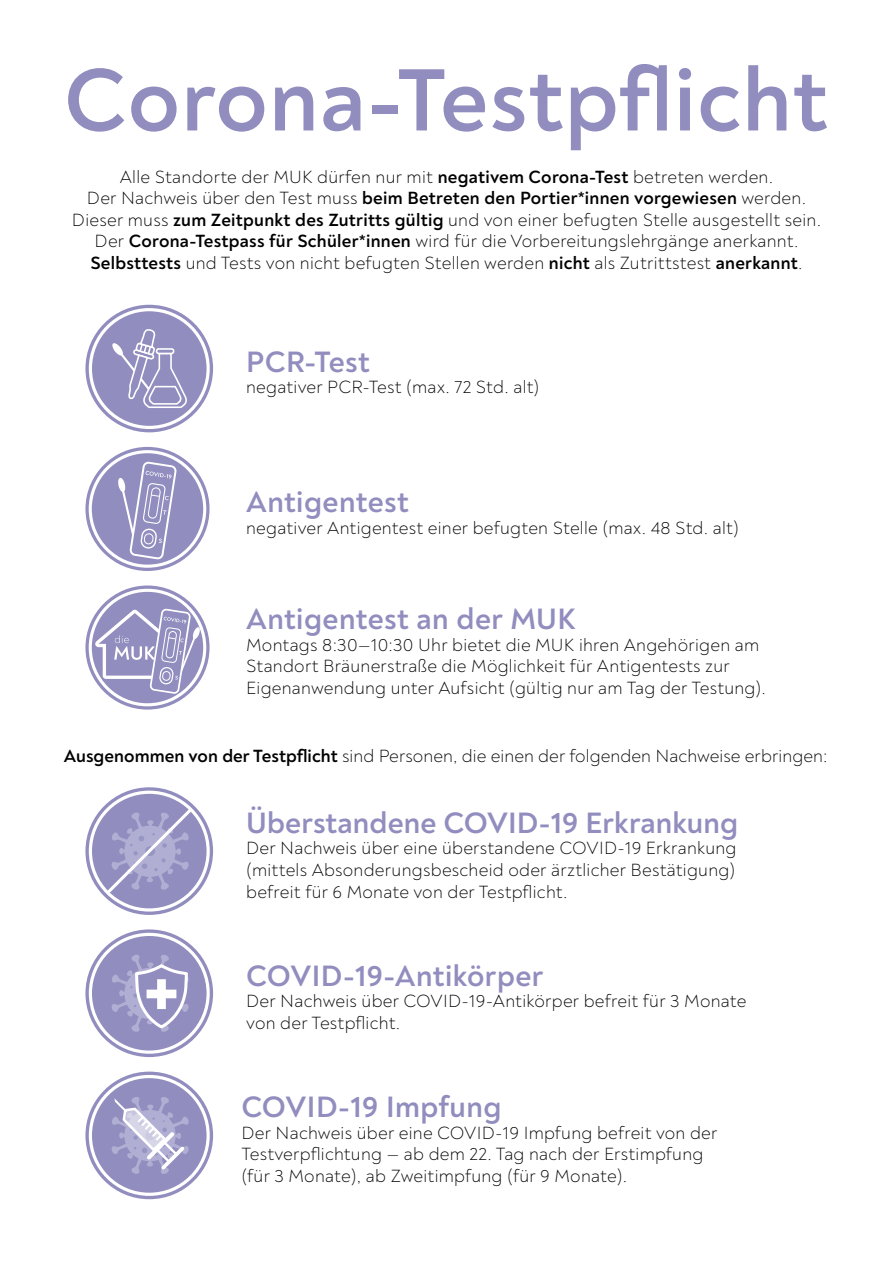
<style>
.page{position:relative;width:893px;height:1263px;background:#fff}
.page>*{position:absolute;margin:0;border:0;box-sizing:border-box;transform-origin:0 0}
.t1{font:700 90px "Noah Text";letter-spacing:.015em;color:#918dbe}
.t2{font:700 30px "Noah Text";letter-spacing:.01em;color:#918dbe}
.t3{font:300 18px/21.6px "Noah Text";letter-spacing:.015em;color:#000}
.s1{font-weight:700}
</style>
<div class="page">
<svg style="left:85px;top:929px;width:128px;height:128px;background:#a09dc7"></svg>
<div style="left:89px;top:933px;width:121px;height:121px;border:3px solid #fff;border-radius:50%"></div>
<svg style="left:111px;top:954px;width:79px;height:78px;background:#a19dc7"></svg>
<div style="left:157px;top:979px;width:9px;height:30px;background:#fff"></div>
<div style="left:147px;top:989px;width:29px;height:9px;background:#fff"></div>
<svg style="left:85px;top:787px;width:128px;height:128px;background:#a5a2ca"></svg>
<div style="left:89px;top:791px;width:121px;height:120px;border:3px solid #fff;border-radius:50%"></div>
<svg style="left:103px;top:805px;width:92px;height:92px;background:#a19dc8"></svg>
<svg style="left:85px;top:1071px;width:128px;height:128px;background:#a09dc7"></svg>
<div style="left:89px;top:1075px;width:121px;height:121px;border:3px solid #fff;border-radius:50%"></div>
<svg style="left:111px;top:1096px;width:78px;height:78px;background:#aca9ce"></svg>
<svg style="left:85px;top:447px;width:124px;height:124px;background:#9f9cc6"></svg>
<div style="left:89px;top:450px;width:117px;height:118px;border:3px solid #fff;border-radius:50%"></div>
<svg style="left:118px;top:462px;width:58px;height:98px;background:#a4a1c9"></svg>
<svg style="left:85px;top:585px;width:124px;height:124px;background:#a5a1c9"></svg>
<div style="left:89px;top:589px;width:117px;height:117px;border:3px solid #fff;border-radius:50%"></div>
<svg style="left:95px;top:609px;width:105px;height:86px"></svg>
<svg style="left:85px;top:305px;width:128px;height:127px;background:#9f9cc6"></svg>
<div style="left:89px;top:308px;width:121px;height:121px;border:3px solid #fff;border-radius:50%"></div>
<svg style="left:112px;top:329px;width:77px;height:80px;background:#a19ec7"></svg>
<h1 class="t1" style="left:64px;top:43px;width:766px">Corona-Testpflicht</h1>
<p class="t3" style="left:72px;top:166px;width:751px;text-align:center">Alle Standorte der MUK dürfen nur mit <span class="s1">negativem Corona-Test</span> betreten werden.<br>Der Nachweis über den Test muss <span class="s1">beim Betreten den Portier*innen vorgewiesen</span> werden.<br>Dieser muss <span class="s1">zum Zeitpunkt des Zutritts gültig</span> und von einer befugten Stelle ausgestellt sein.<br>Der <span class="s1">Corona-Testpass für Schüler*innen</span> wird für die Vorbereitungslehrgänge anerkannt.<br><span class="s1">Selbsttests</span> und Tests von nicht befugten Stellen werden <span class="s1">nicht</span> als Zutrittstest <span class="s1">anerkannt</span>.</p>
<h2 class="t2" style="left:246px;top:343px;width:125px">PCR-Test</h2>
<p class="t3" style="left:246px;top:377px;width:295px">negativer PCR-Test (max. 72 Std. alt)</p>
<h2 class="t2" style="left:246px;top:483px;width:164px">Antigentest</h2>
<p class="t3" style="left:246px;top:517px;width:494px">negativer Antigentest einer befugten Stelle (max. 48 Std. alt)</p>
<h2 class="t2" style="left:246px;top:600px;width:331px">Antigentest an der MUK</h2>
<p class="t3" style="left:246px;top:634px;width:521px">Montags 8:30—10:30 Uhr bietet die MUK ihren Angehörigen am<br>Standort Bräunerstraße die Möglichkeit für Antigentests zur<br>Eigenanwendung unter Aufsicht (gültig nur am Tag der Testung).</p>
<p class="t3" style="left:64px;top:745px;width:765px"><span class="s1">Ausgenommen von der Testpflicht</span> sind Personen, die einen der folgenden Nachweise erbringen:</p>
<h2 class="t2" style="left:246px;top:804px;width:493px">Überstandene COVID-19 Erkrankung</h2>
<p class="t3" style="left:246px;top:838px;width:492px;text-align:justify">Der Nachweis über eine überstandene COVID-19 Erkrankung (mittels Absonderungsbescheid oder ärztlicher Bestätigung) befreit für 6 Monate von der Testpflicht.</p>
<h2 class="t2" style="left:246px;top:956px;width:299px">COVID-19-Antikörper</h2>
<p class="t3" style="left:246px;top:990px;width:502px">Der Nachweis über COVID-19-Antikörper befreit für 3 Monate von der Testpflicht.</p>
<h2 class="t2" style="left:241px;top:1088px;width:262px">COVID-19 Impfung</h2>
<p class="t3" style="left:241px;top:1122px;width:478px">Der Nachweis über eine COVID-19 Impfung befreit von der<br>Testverpflichtung — ab dem 22. Tag nach der Erstimpfung (für 3 Monate), ab Zweitimpfung (für 9 Monate).</p>
</div>
